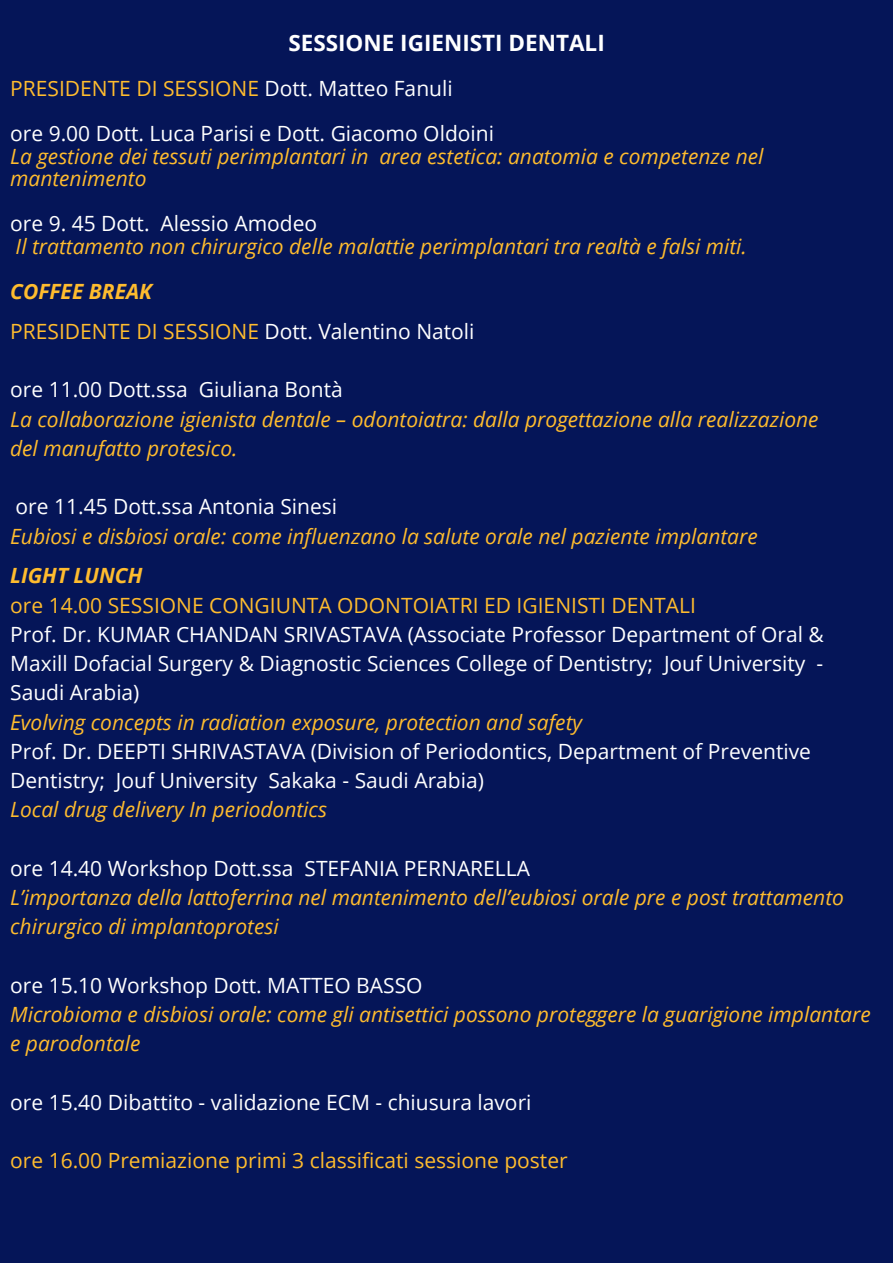
<style>
.page{position:relative;width:893px;height:1263px;background:#051558}
.page>*{position:absolute;margin:0;border:0;box-sizing:border-box;transform-origin:0 0}
.t1{font:700 22.5px "Open Sans";color:#fff}
.t2{font:italic 21px/29.2px "Open Sans";color:#ffbc2e}
.t3{font:21px/29.2px "Open Sans";color:#fff;text-align:justify}
.t4{font:21px "Open Sans";color:#ffbc2e}
.t5{font:italic 700 21px "Open Sans";color:#ffbc2e}
.s1{color:#fff}
</style>
<div class="page">
<p class="t1" style="left:288px;top:27px;width:318px">SESSIONE IGIENISTI DENTALI</p>
<p class="t4" style="left:10px;top:74px;width:444px">PRESIDENTE DI SESSIONE <span class="s1">Dott. Matteo Fanuli</span></p>
<p class="t3" style="left:10px;top:119px;width:485px">ore 9.00 Dott. Luca Parisi e Dott. Giacomo Oldoini</p>
<p class="t2" style="left:10px;top:144px;width:755px;line-height:22.5px">La gestione dei tessuti perimplantari in area estetica: anatomia e competenze nel mantenimento</p>
<p class="t3" style="left:10px;top:209px;width:309px">ore 9. 45 Dott. Alessio Amodeo</p>
<p class="t2" style="left:16px;top:231px;width:733px">Il trattamento non chirurgico delle malattie perimplantari tra realtà e falsi miti.</p>
<p class="t5" style="left:10px;top:276px;width:143px">COFFEE BREAK</p>
<p class="t4" style="left:10px;top:316px;width:466px">PRESIDENTE DI SESSIONE <span class="s1">Dott. Valentino Natoli</span></p>
<p class="t3" style="left:10px;top:375px;width:334px">ore 11.00 Dott.ssa Giuliana Bontà</p>
<p class="t2" style="left:10px;top:404px;width:810px">La collaborazione igienista dentale – odontoiatra: dalla progettazione alla realizzazione</p>
<p class="t2" style="left:10px;top:433px;width:229px">del manufatto protesico.</p>
<p class="t3" style="left:16px;top:492px;width:323px">ore 11.45 Dott.ssa Antonia Sinesi</p>
<p class="t2" style="left:10px;top:521px;width:749px">Eubiosi e disbiosi orale: come influenzano la salute orale nel paziente implantare</p>
<h1 class="t5" style="left:10px;top:561px;width:134px">LIGHT LUNCH</h1>
<p class="t4" style="left:10px;top:590px;width:687px">ore 14.00 SESSIONE CONGIUNTA ODONTOIATRI ED IGIENISTI DENTALI</p>
<p class="t3" style="left:10px;top:619px;width:815px">Prof. Dr. KUMAR CHANDAN SRIVASTAVA (Associate Professor Department of Oral &amp; Maxill Dofacial Surgery &amp; Diagnostic Sciences College of Dentistry; Jouf University - Saudi Arabia)</p>
<p class="t2" style="left:10px;top:707px;width:573px">Evolving concepts in radiation exposure, protection and safety</p>
<p class="t3" style="left:10px;top:736px;width:802px">Prof. Dr. DEEPTI SHRIVASTAVA (Division of Periodontics, Department of Preventive<br>Dentistry; Jouf University Sakaka - Saudi Arabia)</p>
<p class="t2" style="left:10px;top:795px;width:318px">Local drug delivery In periodontics</p>
<h1 class="t3" style="left:10px;top:853px;width:521px">ore 14.40 Workshop Dott.ssa STEFANIA PERNARELLA</h1>
<p class="t2" style="left:10px;top:882px;width:835px">L’importanza della lattoferrina nel mantenimento dell’eubiosi orale pre e post trattamento chirurgico di implantoprotesi</p>
<p class="t3" style="left:10px;top:970px;width:414px">ore 15.10 Workshop Dott. MATTEO BASSO</p>
<p class="t2" style="left:10px;top:999px;width:862px">Microbioma e disbiosi orale: come gli antisettici possono proteggere la guarigione implantare e parodontale</p>
<p class="t3" style="left:10px;top:1087px;width:523px">ore 15.40 Dibattito - validazione ECM - chiusura lavori</p>
<p class="t4" style="left:10px;top:1146px;width:559px">ore 16.00 Premiazione primi 3 classificati sessione poster</p>
</div>
